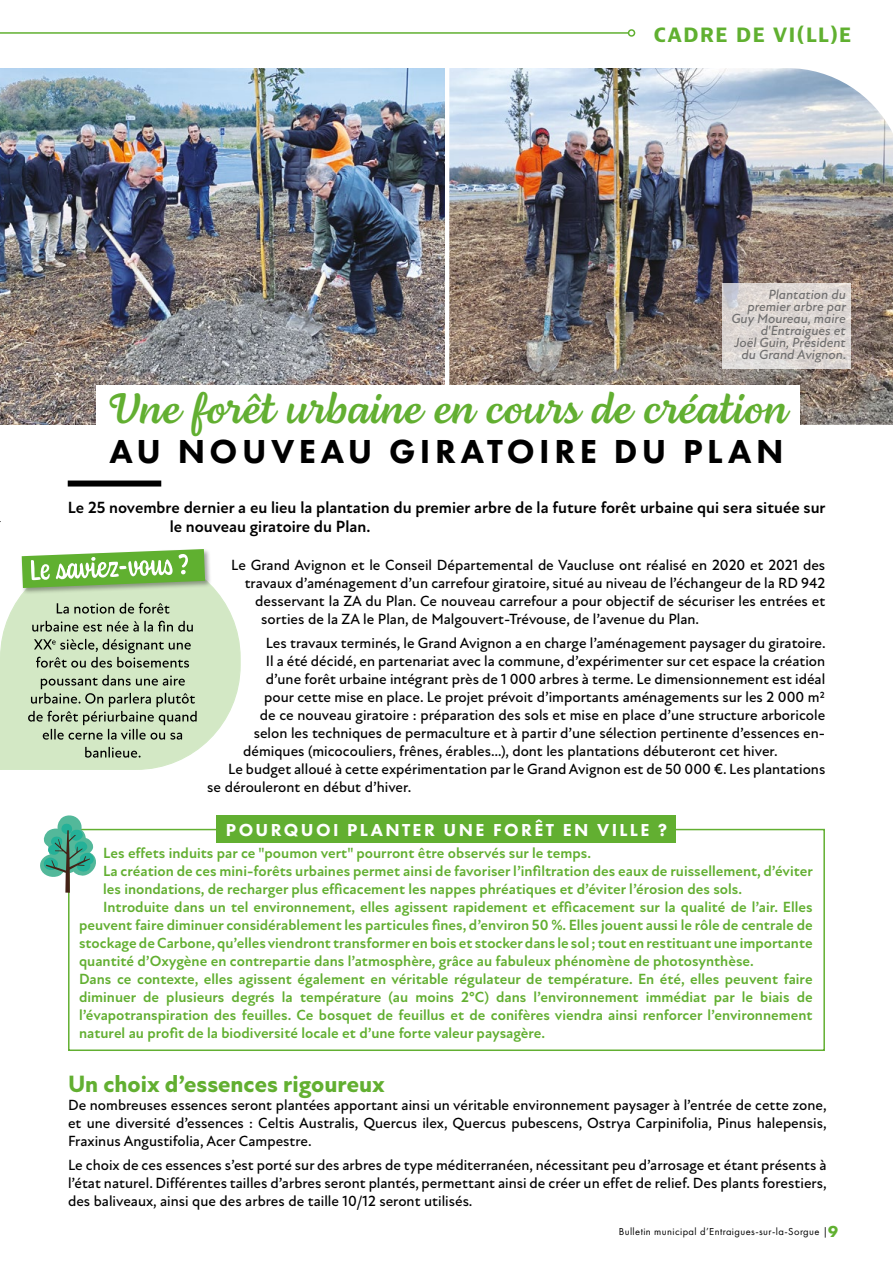
<style>
.page{position:relative;width:893px;height:1263px;background:#fff}
.page>*{position:absolute;margin:0;border:0;box-sizing:border-box;transform-origin:0 0}
.t1{font:43.5px "Lemongrass Script";letter-spacing:.01em;color:#62af31}
.t2{font:800 34.5px "Futura PT";letter-spacing:.13em;color:#000}
.t3{font:800 24px "Atten New";color:#62af31}
.t4{font:700 21px "Bernina Sans";letter-spacing:.05em;color:#60b030}
.t5{font:800 18px "Futura PT";letter-spacing:.13em;color:#fff}
.t6{font:700 16.5px/19.8px "Atten New";color:#000}
.t7{font:500 15px/18px "Atten New";color:#000;text-align:justify}
.t8{font:700 15px "Atten New";color:#62af31}
.t9{font:italic 500 13.5px/12px "Atten New";color:#706f6f;text-align:right}
.t10{font:10.5px "Futura PT";letter-spacing:.04em;color:#000}
.s1{font-weight:700;font-size:16.5px;color:#60b030}
</style>
<div class="page">
<hr style="left:0;top:32px;width:628px;height:2px;background:#60b030">
<div style="left:628px;top:29px;width:7px;height:8px;border:2px solid #60b030;border-radius:50%"></div>
<img style="left:449px;top:68px;width:444px;height:357px">
<img style="left:0;top:68px;width:445px;height:357px">
<svg style="left:0;top:586px;width:241px;height:184px"></svg>
<div style="left:21px;top:548px;width:191px;height:47px;background:#000;opacity:.35"></div>
<svg style="left:22px;top:549px;width:183px;height:39px"></svg>
<svg style="left:85px;top:747px;width:56px;height:11px"></svg>
<svg style="left:28px;top:675px;width:169px;height:65px;background:#b1c2a5"></svg>
<svg style="left:34px;top:639px;width:157px;height:29px;background:#a8b99d"></svg>
<svg style="left:32px;top:621px;width:161px;height:11px;background:#9ead93"></svg>
<svg style="left:57px;top:603px;width:112px;height:11px"></svg>
<div style="left:68px;top:829px;width:757px;height:222px;border:2px solid #62af31"></div>
<svg style="left:40px;top:815px;width:56px;height:78px"></svg>
<div style="left:217px;top:816px;width:459px;height:27px;background:#62af31"></div>
<div style="left:96px;top:385px;width:704px;height:41px;background:#fff"></div>
<div style="left:68px;top:480px;width:93px;height:6px;background:#000"></div>
<svg style="left:722px;top:284px;width:128px;height:85px;background:#dcd7d4"></svg>
<h3 class="t4" style="left:654px;top:21px;width:199px">CADRE DE VI(LL)E</h3>
<p class="t9" style="left:731px;top:288px;width:116px">Plantation du premier arbre par<br>Guy Moureau, maire d'Entraigues et<br>Joël Guin, Président du Grand Avignon.</p>
<h1 class="t1" style="left:106px;top:382px;width:682px">Une forêt urbaine en cours de création</h1>
<h2 class="t2" style="left:109px;top:430px;width:676px">AU NOUVEAU GIRATOIRE DU PLAN</h2>
<p class="t6" style="left:170px;top:497px;width:657px;text-indent:-102px">Le 25 novembre dernier a eu lieu la plantation du premier arbre de la future forêt urbaine qui sera située sur le nouveau giratoire du Plan.</p>
<p class="t7" style="left:231px;top:556px;width:596px">Le Grand Avignon et le Conseil Départemental de Vaucluse ont réalisé en 2020 et 2021 des</p>
<p class="t7" style="left:245px;top:574px;width:582px">travaux d’aménagement d’un carrefour giratoire, situé au niveau de l’échangeur de la RD 942</p>
<p class="t7" style="left:255px;top:592px;width:572px">desservant la ZA du Plan. Ce nouveau carrefour a pour objectif de sécuriser les entrées et</p>
<p class="t7" style="left:261px;top:610px;width:439px">sorties de la ZA le Plan, de Malgouvert-Trévouse, de l’avenue du Plan.</p>
<p class="t7" style="left:266px;top:634px;width:561px">Les travaux terminés, le Grand Avignon a en charge l’aménagement paysager du giratoire.</p>
<p class="t7" style="left:266px;top:652px;width:561px">Il a été décidé, en partenariat avec la commune, d’expérimenter sur cet espace la création</p>
<p class="t7" style="left:266px;top:670px;width:561px">d’une forêt urbaine intégrant près de 1 000 arbres à terme. Le dimensionnement est idéal</p>
<p class="t7" style="left:264px;top:688px;width:563px">pour cette mise en place. Le projet prévoit d’importants aménagements sur les 2 000 m²</p>
<p class="t7" style="left:260px;top:706px;width:567px">de ce nouveau giratoire : préparation des sols et mise en place d’une structure arboricole</p>
<p class="t7" style="left:254px;top:724px;width:573px">selon les techniques de permaculture et à partir d’une sélection pertinente d’essences en-</p>
<p class="t7" style="left:243px;top:742px;width:536px">démiques (micocouliers, frênes, érables…), dont les plantations débuteront cet hiver.</p>
<p class="t7" style="left:228px;top:760px;width:599px">Le budget alloué à cette expérimentation par le Grand Avignon est de 50 000 €. Les plantations</p>
<p class="t7" style="left:207px;top:778px;width:206px">se dérouleront en début d’hiver.</p>
<p class="t5" style="left:226px;top:819px;width:443px">POURQUOI PLANTER UNE FORÊT EN VILLE ?</p>
<p class="t8" style="left:103px;top:844px;width:489px">Les effets induits par ce "poumon vert" pourront être observés sur le temps.</p>
<p class="t8" style="left:103px;top:862px;width:711px">La création de ces mini-forêts urbaines permet ainsi de favoriser l’infiltration des eaux de ruissellement, d’éviter</p>
<p class="t8" style="left:103px;top:880px;width:640px">les inondations, de recharger plus efficacement les nappes phréatiques et d’éviter l’érosion des sols.</p>
<p class="t8" style="left:103px;top:898px;width:711px">Introduite dans un tel environnement, elles agissent rapidement et efficacement sur la qualité de l’air. Elles</p>
<p class="t8" style="left:79px;top:916px;width:735px">peuvent faire diminuer considérablement les particules fines, d’environ 50 %. Elles jouent aussi le rôle de centrale de</p>
<p class="t8" style="left:79px;top:934px;width:735px">stockage de Carbone, qu’elles viendront transformer en bois et stocker dans le sol ; tout en restituant une importante</p>
<p class="t8" style="left:79px;top:952px;width:676px">quantité d’Oxygène en contrepartie dans l’atmosphère, grâce au fabuleux phénomène de photosynthèse.</p>
<p class="t8" style="left:79px;top:970px;width:735px">Dans ce contexte, elles agissent également en véritable régulateur de température. En été, elles peuvent faire</p>
<p class="t8" style="left:79px;top:988px;width:735px">diminuer de plusieurs degrés la température (au moins 2°C) dans l’environnement immédiat par le biais de</p>
<p class="t8" style="left:79px;top:1006px;width:735px">l’évapotranspiration des feuilles. Ce bosquet de feuillus et de conifères viendra ainsi renforcer l’environnement</p>
<p class="t8" style="left:79px;top:1024px;width:468px">naturel au profit de la biodiversité locale et d’une forte valeur paysagère.</p>
<h3 class="t3" style="left:68px;top:1070px;width:318px">Un choix d’essences rigoureux</h3>
<p class="t7" style="left:68px;top:1097px;width:760px">De nombreuses essences seront plantées apportant ainsi un véritable environnement paysager à l’entrée de cette zone, et une diversité d’essences : Celtis Australis, Quercus ilex, Quercus pubescens, Ostrya Carpinifolia, Pinus halepensis, Fraxinus Angustifolia, Acer Campestre.</p>
<p class="t7" style="left:68px;top:1157px;width:760px">Le choix de ces essences s’est porté sur des arbres de type méditerranéen, nécessitant peu d’arrosage et étant présents à l’état naturel. Différentes tailles d’arbres seront plantés, permettant ainsi de créer un effet de relief. Des plants forestiers, des baliveaux, ainsi que des arbres de taille 10/12 seront utilisés.</p>
<p class="t10" style="left:619px;top:1225px;width:221px">Bulletin municipal d’Entraigues-sur-la-Sorgue |<span class="s1">9</span></p>
</div>
